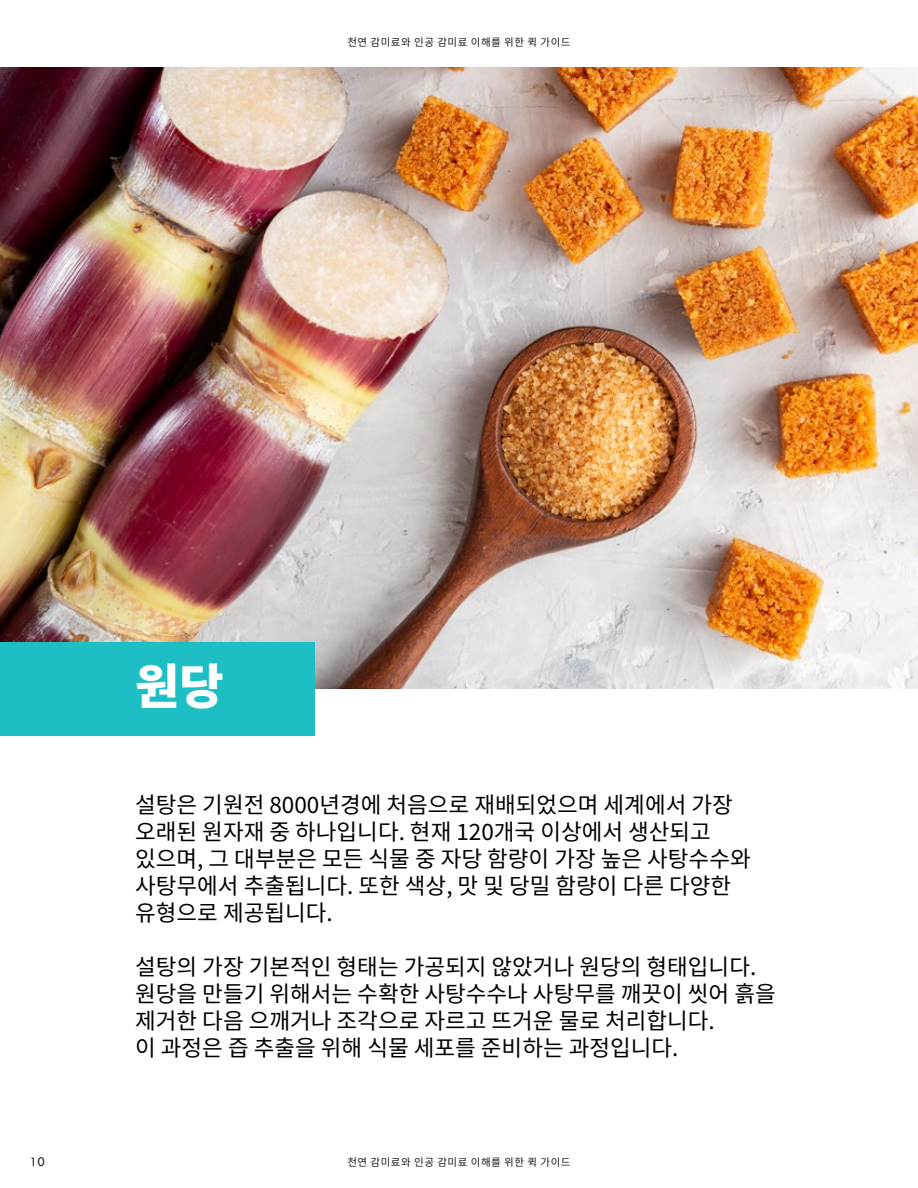
<style>
.page{position:relative;width:918px;height:1188px;background:#fff}
.page>*{position:absolute;margin:0;border:0;box-sizing:border-box;transform-origin:0 0}
.t1{font:800 48px "Source Han Sans KR";color:#fff}
.t2{font:22.5px/27px "Source Han Sans KR";color:#000}
.t3{font:13.5px "Tw Cen";color:#191919}
.t4{font:10.5px "Source Han Sans KR";letter-spacing:.05em;color:#191919}
</style>
<div class="page">
<img style="left:0;top:68px;width:918px;height:621px">
<div style="left:0;top:642px;width:315px;height:94px;background:#1dbfc5"></div>
<p class="t4" style="left:347px;top:36px;width:225px">천연 감미료와 인공 감미료 이해를 위한 퀵 가이드</p>
<p class="t3" style="left:30px;top:1153px;width:16px">10</p>
<h1 class="t1" style="left:135px;top:659px;width:90px">원당</h1>
<p class="t2" style="left:135px;top:792px;width:617px">설탕은 기원전 8000년경에 처음으로 재배되었으며 세계에서 가장 오래된 원자재 중 하나입니다. 현재 120개국 이상에서 생산되고 있으며, 그 대부분은 모든 식물 중 자당 함량이 가장 높은 사탕수수와 사탕무에서 추출됩니다. 또한 색상, 맛 및 당밀 함량이 다른 다양한 유형으로 제공됩니다.</p>
<p class="t2" style="left:135px;top:954px;width:642px">설탕의 가장 기본적인 형태는 가공되지 않았거나 원당의 형태입니다. 원당을 만들기 위해서는 수확한 사탕수수나 사탕무를 깨끗이 씻어 흙을 제거한 다음 으깨거나 조각으로 자르고 뜨거운 물로 처리합니다.<br>이 과정은 즙 추출을 위해 식물 세포를 준비하는 과정입니다.</p>
<p class="t4" style="left:347px;top:1156px;width:225px">천연 감미료와 인공 감미료 이해를 위한 퀵 가이드</p>
</div>
